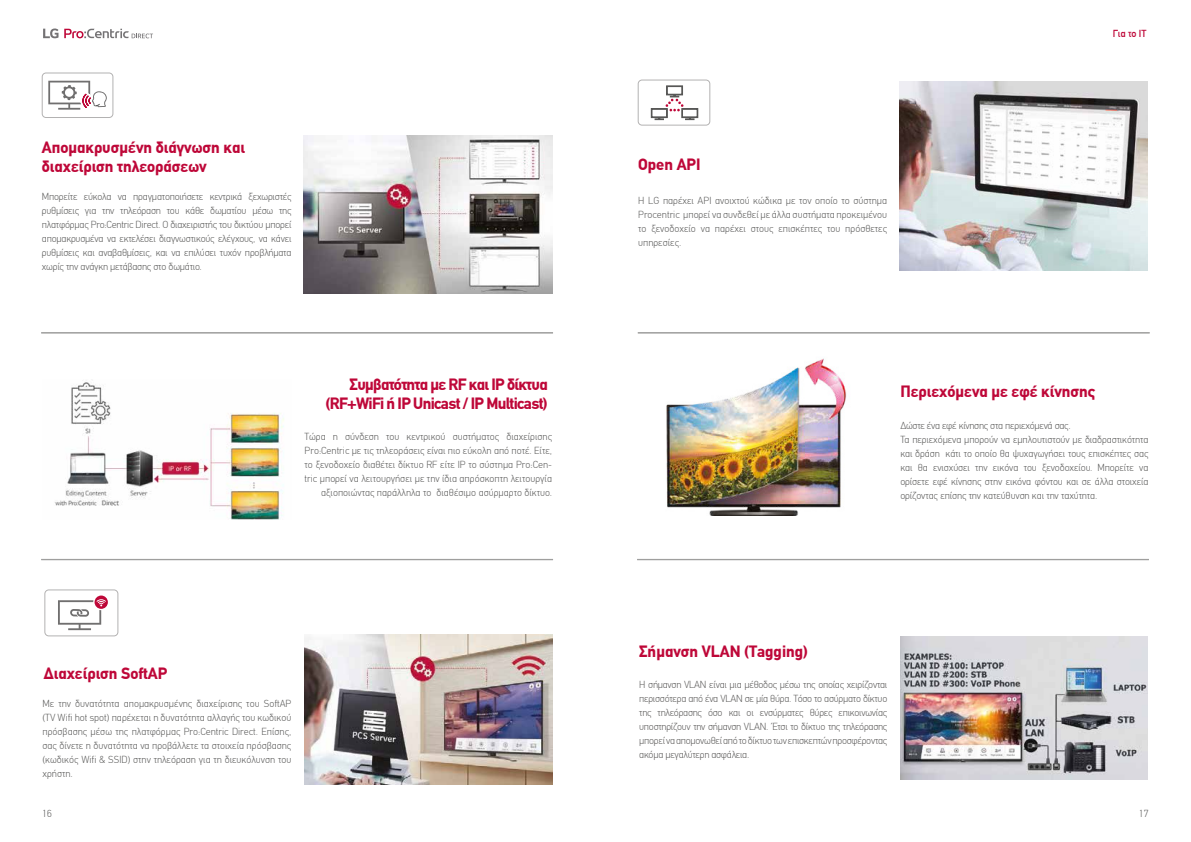
<style>
.page{position:relative;width:1191px;height:842px;background:#fff}
.page>*{position:absolute;margin:0;border:0;box-sizing:border-box;transform-origin:0 0}
.t1{font:700 16px/19px "CF Din";color:#be0738}
.t2{font:700 16px/19px "CF Din";letter-spacing:-.04em;color:#be0738;text-align:right}
.t3{font:300 10px/14px "CF Din";color:#575756;text-align:justify}
.t4{font:300 10px/14px "CF Din";letter-spacing:-.025em;color:#585756;text-align:justify}
.t5{font:10px "CF Din";color:#be0738}
</style>
<div class="page">
<svg style="left:43px;top:29px;width:110px;height:9px"></svg>
<hr style="left:41px;top:332px;width:512px;height:1px;background:#9d9d9c">
<hr style="left:41px;top:333px;width:512px;height:1px;background:#9d9d9c">
<hr style="left:41px;top:559px;width:512px;height:1px;background:#9d9d9c">
<img style="left:54px;top:382px;width:230px;height:137px">
<img style="left:304px;top:635px;width:248px;height:150px">
<div style="left:45px;top:590px;width:73px;height:46px;border:1px solid #b3b2b2;border-radius:4px"></div>
<svg style="left:95px;top:595px;width:13px;height:14px"></svg>
<svg style="left:58px;top:599px;width:48px;height:31px"></svg>
<img style="left:303px;top:135px;width:249px;height:158px">
<div style="left:42px;top:73px;width:71px;height:45px;border:1px solid #b3b2b2;border-radius:4px"></div>
<svg style="left:48px;top:81px;width:59px;height:29px"></svg>
<hr style="left:638px;top:332px;width:511px;height:1px;background:#9d9d9c">
<hr style="left:638px;top:333px;width:511px;height:1px;background:#9d9d9c">
<hr style="left:637px;top:559px;width:512px;height:1px;background:#9d9d9c">
<img style="left:899px;top:81px;width:248px;height:189px">
<div style="left:638px;top:80px;width:72px;height:45px;border:1px solid #b3b2b2;border-radius:4px"></div>
<svg style="left:651px;top:85px;width:47px;height:35px"></svg>
<img style="left:666px;top:358px;width:181px;height:158px">
<img style="left:900px;top:637px;width:247px;height:143px">
<h1 class="t1" style="left:42px;top:138px;width:204px">Απομακρυσμένη διάγνωση και διαχείριση τηλεοράσεων</h1>
<p class="t3" style="left:42px;top:190px;width:251px">Μπορείτε εύκολα να πραγματοποιήσετε κεντρικά ξεχωριστές ρυθμίσεις για την τηλεόραση του κάθε δωματίου μέσω της πλατφόρμας Pro:Centric Direct. Ο διαχειριστής του δικτύου μπορεί απομακρυσμένα να εκτελέσει διαγνωστικούς ελέγχους, να κάνει ρυθμίσεις και αναβαθμίσεις, και να επιλύσει τυχόν προβλήματα χωρίς την ανάγκη μετάβασης στο δωμάτιο.</p>
<h1 class="t2" style="left:325px;top:374px;width:224px">Συμβατότητα με RF και IP δίκτυα (RF+WiFi ή IP Unicast / IP Multicast)</h1>
<p class="t3" style="left:305px;top:429px;width:249px;text-align:right">Τώρα η σύνδεση του κεντρικού συστήματος διαχείρισης Pro:Centric με τις τηλεοράσεις είναι πιο εύκολη από ποτέ. Είτε, το ξενοδοχείο διαθέτει δίκτυο RF είτε IP το σύστημα Pro:Cen&shy;tric μπορεί να λειτουργήσει με την ίδια απρόσκοπτη λειτουργία αξιοποιώντας παράλληλα το διαθέσιμο ασύρμαρτο δίκτυο.</p>
<h1 class="t1" style="left:44px;top:663px;width:125px">Διαχείριση SoftAP</h1>
<p class="t3" style="left:43px;top:696px;width:250px">Με την δυνατότητα απομακρυσμένης διαχείρισης του SoftAP (TV Wifi hot spot) παρέχεται η δυνατότητα αλλαγής του κωδικού πρόσβασης μέσω της πλατφόρμας Pro:Centric Direct. Επίσης, σας δίνετε η δυνατότητα να προβάλλετε τα στοιχεία πρόσβασης (κωδικός Wifi &amp; SSID) στην τηλεόραση για τη διευκόλυνση του χρήστη.</p>
<h1 class="t1" style="left:638px;top:155px;width:64px">Open API</h1>
<p class="t3" style="left:638px;top:194px;width:250px">Η LG παρέχει API ανοιχτού κώδικα με τον οποίο το σύστημα Procentric μπορεί να συνδεθεί με άλλα συστήματα προκειμένου το ξενοδοχείο να παρέχει στους επισκέπτες του πρόσθετες υπηρεσίες.</p>
<p class="t5" style="left:1112px;top:27px;width:35px">Για το IT</p>
<h1 class="t1" style="left:900px;top:382px;width:197px">Περιεχόμενα με εφέ κίνησης</h1>
<p class="t3" style="left:900px;top:418px;width:250px;text-align:left">Δώστε ένα εφέ κίνησης στα περιεχόμενά σας.<br>Τα περιεχόμενα μπορούν να εμπλουτιστούν με διαδραστικότητα και δράση κάτι το οποίο θα ψυχαγωγήσει τους επισκέπτες σας και θα ενισχύσει την εικόνα του ξενοδοχείου. Μπορείτε να ορίσετε εφέ κίνησης στην εικόνα φόντου και σε άλλα στοιχεία ορίζοντας επίσης την κατεύθυνση και την ταχύτητα.</p>
<h1 class="t1" style="left:639px;top:641px;width:170px">Σήμανση VLAN (Tagging)</h1>
<p class="t4" style="left:639px;top:677px;width:250px">Η σήμανση VLAN είναι μια μέθοδος μέσω της οποίας χειρίζονται περισσότερα από ένα VLAN σε μία θύρα. Τόσο το ασύρματο δίκτυο της τηλεόρασης όσο και οι ενσύρματες θύρες επικοινωνίας υποστηρίζουν την σήμανση VLAN. Έτσι το δίκτυο της τηλεόρασης μπορεί να απομονωθεί από το δίκτυο των επισκεπτών προσφέροντας ακόμα μεγαλύτερη ασφάλεια.</p>
<p class="t3" style="left:43px;top:807px;width:11px">16</p>
<p class="t3" style="left:1139px;top:807px;width:11px">17</p>
</div>
